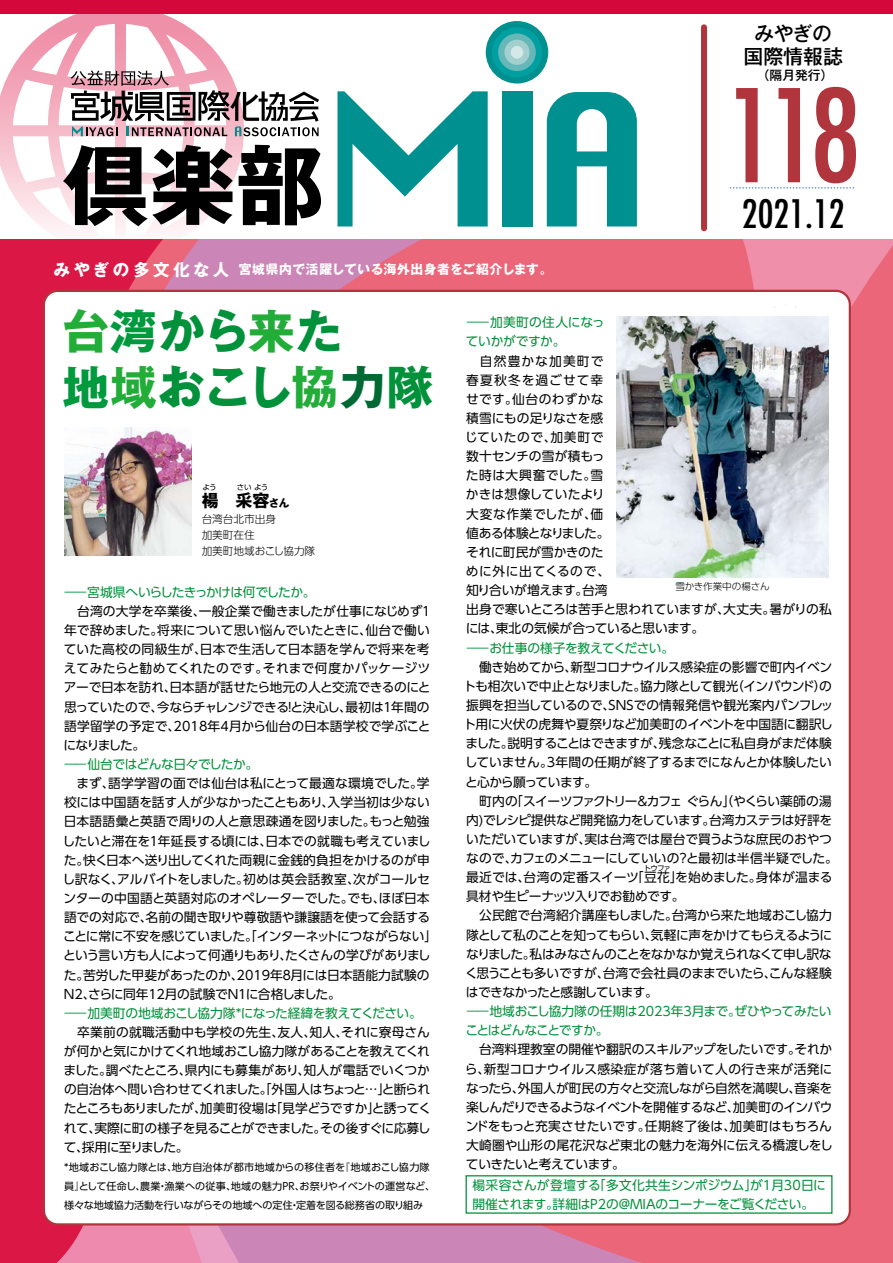
<style>
.page{position:relative;width:893px;height:1263px;background:#fff}
.page>*{position:absolute;margin:0;border:0;box-sizing:border-box;transform-origin:0 0}
.t1{font:500 condensed 124.95px "Futura";color:#b0353c}
.t2{font:700 87px "Gothic MB101 Pro";color:#000}
.t3{font:700 46.8px/55.3px "Gothic MB101 Pro";letter-spacing:.025em;color:#00913a}
.t4{font:500 condensed 38.25px "Futura";color:#000}
.t5{font:500 19.95px "Gothic MB101 Pro";color:#000}
.t6{font:700 16.95px "Gothic MB101 Pro";color:#000}
.t7{font:12.75px/19.2px "UD Shin Go Pro";letter-spacing:-.015em;color:#000}
.t8{font:12.75px/19.2px "UD Shin Go Pro";letter-spacing:-.015em;color:#00913a}
.t9{font:700 12.75px "Gothic MB101 Pro";letter-spacing:.05em;color:#fff}
.t10{font:500 12.75px "Gothic MB101 Pro";color:#000}
.t11{font:300 10.65px/15.9px "UD Shin Go Pro";color:#000}
.t12{font:10.05px/19.2px "UD Shin Go Pro";letter-spacing:-.005em;color:#000}
.t13{font:300 9.6px "UD Shin Go Pro";letter-spacing:-.02em;color:#000}
.t14{font:7.5px "UD Shin Go Pro";letter-spacing:-.1em;color:#000}
.s1{font-size:16.5px}
.s2{color:#22ac38}
.s3{color:#009a3e}
.s4{color:#006934}
.s5{font-size:10.65px}
.s6{font-weight:300;color:#00913a}
.s7{color:#00913a}
.s8{font-weight:300}
</style>
<div class="page">
<div style="left:701px;top:27px;width:6px;height:201px;background:#b0353c"></div>
<svg style="left:0;top:14px;width:244px;height:226px"></svg>
<div style="left:0;top:0;width:893px;height:14px;background:#d4083b"></div>
<svg style="left:337px;top:91px;width:151px;height:135px"></svg>
<div style="left:502px;top:91px;width:30px;height:135px;background:#00908f"></div>
<svg style="left:547px;top:92px;width:90px;height:134px"></svg>
<div style="left:486px;top:21px;width:62px;height:63px;background:#00908f;border-radius:50%"></div>
<div style="left:492px;top:27px;width:50px;height:50px;background:#00a0a2;border-radius:50%"></div>
<div style="left:498px;top:33px;width:38px;height:38px;background:#66b7b8;border-radius:50%"></div>
<div style="left:504px;top:40px;width:26px;height:25px;background:#a3cfcf;border-radius:50%"></div>
<div style="left:511px;top:46px;width:12px;height:13px;background:#d4e8e8;border-radius:50%"></div>
<svg style="left:71px;top:70px;width:248px;height:66px"></svg>
<svg style="left:730px;top:187px;width:125px;height:2px"></svg>
<div style="left:0;top:240px;width:893px;height:1023px;background:#eb6679"></div>
<svg style="left:247px;top:1225px;width:435px;height:38px;fill:#cb86b7"></svg>
<div style="left:0;top:796px;width:43px;height:467px;background:#db1845"></div>
<svg style="left:40px;top:840px;width:207px;height:423px;background:#de688b"></svg>
<svg style="left:0;top:240px;width:422px;height:556px;background:#d73862"></svg>
<div style="left:45px;top:292px;width:804px;height:931px;background:#fff;border-radius:13px"></div>
<svg style="left:742px;top:240px;width:151px;height:294px"></svg>
<img style="left:65px;top:427px;width:127px;height:128px">
<img style="left:616px;top:316px;width:213px;height:261px">
<div style="left:466px;top:1175px;width:366px;height:39px;border:1px solid #00913a"></div>
<h3 class="t5" style="left:754px;top:17px;width:79px">みやぎの</h3>
<h2 class="t2" style="left:62px;top:113px;width:263px">倶楽部</h2>
<p class="t9" style="left:53px;top:259px;width:500px"><span class="s1">みやぎの多文化な人</span> 宮城県内で活躍している海外出身者をご紹介します。</p>
<h3 class="t5" style="left:743px;top:40px;width:101px">国際情報誌</h3>
<p class="t10" style="left:757px;top:65px;width:78px">（隔月発行）</p>
<h1 class="t1" style="left:725px;top:56px;width:138px">118</h1>
<h3 class="t4" style="left:742px;top:189px;width:104px">2021.12</h3>
<h3 class="t3" style="left:62px;top:298px;width:373px"><span class="s2">台</span><span class="s3">湾</span>から<span class="s2">来</span>た<br><span class="s3">地</span><span class="s2">域</span>おこし<span class="s2">協</span><span class="s4">力</span>隊</h3>
<p class="t14" style="left:203px;top:481px;width:16px">よう</p>
<p class="t14" style="left:237px;top:481px;width:33px">さい よう</p>
<h3 class="t6" style="left:202px;top:486px;width:89px">楊　采容<span class="s5">さん</span></h3>
<p class="t11" style="left:202px;top:511px;width:115px">台湾台北市出身<br>加美町在住<br>加美町地域おこし協力隊</p>
<p class="t7" style="left:63px;top:582px;width:376px"><span class="s6">ーー</span><span class="s7">宮城県へいらしたきっかけは何でしたか。<br></span>　台湾の大学を卒業後、一般企業で働きましたが仕事になじめず１年で辞めました。将来について思い悩んでいたときに、仙台で働いていた高校の同級生が、日本で生活して日本語を学んで将来を考えてみたらと勧めてくれたのです。それまで何度かパッケージツアーで日本を訪れ、日本語が話せたら地元の人と交流できるのにと思っていたので、今ならチャレンジできる！と決心し、最初は１年間の語学留学の予定で、2018年4月から仙台の日本語学校で学ぶことになりました。<br><span class="s6">ーー</span><span class="s7">仙台ではどんな日々でしたか。<br></span>　まず、語学学習の面では仙台は私にとって最適な環境でした。学校には中国語を話す人が少なかったこともあり、入学当初は少ない日本語語彙と英語で周りの人と意思疎通を図りました。もっと勉強したいと滞在を１年延長する頃には、日本での就職も考えていました。快く日本へ送り出してくれた両親に金銭的負担をかけるのが申し訳なく、アルバイトをしました。初めは英会話教室、次がコールセンターの中国語と英語対応のオペレーターでした。でも、ほぼ日本語での対応で、名前の聞き取りや尊敬語や謙譲語を使って会話することに常に不安を感じていました。「インターネットにつながらない」という言い方も人によって何通りもあり、たくさんの学びがありました。苦労した甲斐があったのか、2019年８月には日本語能力試験のN2、さらに同年12月の試験でN1に合格しました。<br><span class="s6">ーー</span><span class="s7">加美町の地域おこし協力隊*になった経緯を教えてください。</span></p>
<p class="t7" style="left:63px;top:1022px;width:369px;text-align:justify;text-indent:14px">卒業前の就職活動中も学校の先生、友人、知人、それに寮母さんが何かと気にかけてくれ地域おこし協力隊があることを教えてくれました。調べたところ、県内にも募集があり、知人が電話でいくつかの自治体へ問い合わせてくれました。「外国人はちょっと…」と断られたところもありましたが、加美町役場は「見学どうですか」と誘ってくれて、実際に町の様子を見ることができました。その後すぐに応募して、採用に至りました。</p>
<p class="t12" style="left:64px;top:1157px;width:373px">*地域おこし協力隊とは、地方自治体が都市地域からの移住者を『地域おこし協力隊員』として任命し、農業・漁業への従事、地域の魅力PR、お祭りやイベントの運営など、様々な地域協力活動を行いながらその地域への定住・定着を図る総務省の取り組み</p>
<p class="t8" style="left:466px;top:312px;width:140px"><span class="s8">ーー</span>加美町の住人になっていかがですか。</p>
<p class="t7" style="left:464px;top:351px;width:376px">　自然豊かな加美町で<br>春夏秋冬を過ごせて幸<br>せです。仙台のわずかな<br>積雪にもの足りなさを感<br>じていたので、加美町で<br>数十センチの雪が積もっ<br>た時は大興奮でした。雪<br>かきは想像していたより<br>大変な作業でしたが、価<br>値ある体験となりました。<br>それに町民が雪かきのた<br>めに外に出てくるので、<br>知り合いが増えます。台湾<br>出身で寒いところは苦手と思われていますが、大丈夫。暑がりの私には、東北の気候が合っていると思います。<br><span class="s6">ーー</span><span class="s7">お仕事の様子を教えてください。<br></span>　働き始めてから、新型コロナウイルス感染症の影響で町内イベントも相次いで中止となりました。協力隊として観光（インバウンド）の振興を担当しているので、SNSでの情報発信や観光案内パンフレット用に火伏の虎舞や夏祭りなど加美町のイベントを中国語に翻訳しました。説明することはできますが、残念なことに私自身がまだ体験していません。3年間の任期が終了するまでになんとか体験したいと心から願っています。<br>　町内の「スイーツファクトリー＆カフェぐらん」（やくらい薬師の湯内)でレシピ提供など開発協力をしています。台湾カステラは好評をいただいていますが、実は台湾では屋台で買うような庶民のおやつなので、カフェのメニューにしていいの？と最初は半信半疑でした。最近では、台湾の定番スイーツ「豆花」を始めました。身体が温まる具材や生ピーナッツ入りでお勧めです。<br>　公民館で台湾紹介講座もしました。台湾から来た地域おこし協力隊として私のことを知ってもらい、気軽に声をかけてもらえるようになりました。私はみなさんのことをなかなか覚えられなくて申し訳なく思うことも多いですが、台湾で会社員のままでいたら、こんな経験はできなかったと感謝しています。<br><span class="s6">ーー</span><span class="s7">地域おこし協力隊の任期は2023年3月まで。ぜひやってみたいことはどんなことですか。</span></p>
<p class="t7" style="left:465px;top:1039px;width:369px;text-align:justify">　台湾料理教室の開催や翻訳のスキルアップをしたいです。それから、新型コロナウイルス感染症が落ち着いて人の行き来が活発になったら、外国人が町民の方々と交流しながら自然を満喫し、音楽を楽しんだりできるようなイベントを開催するなど、加美町のインバウンドをもっと充実させたいです。任期終了後は、加美町はもちろん大崎圏や山形の尾花沢など東北の魅力を海外に伝える橋渡しをしていきたいと考えています。</p>
<p class="t8" style="left:472px;top:1176px;width:355px;line-height:18.1px">楊采容さんが登壇する「多文化共生シンポジウム」が1月30日に開催されます。詳細はP2の＠MIAのコーナーをご覧ください。</p>
<p class="t13" style="left:675px;top:579px;width:96px">雪かき作業中の楊さん</p>
<p class="t14" style="left:644px;top:862px;width:29px">トウファ</p>
</div>
